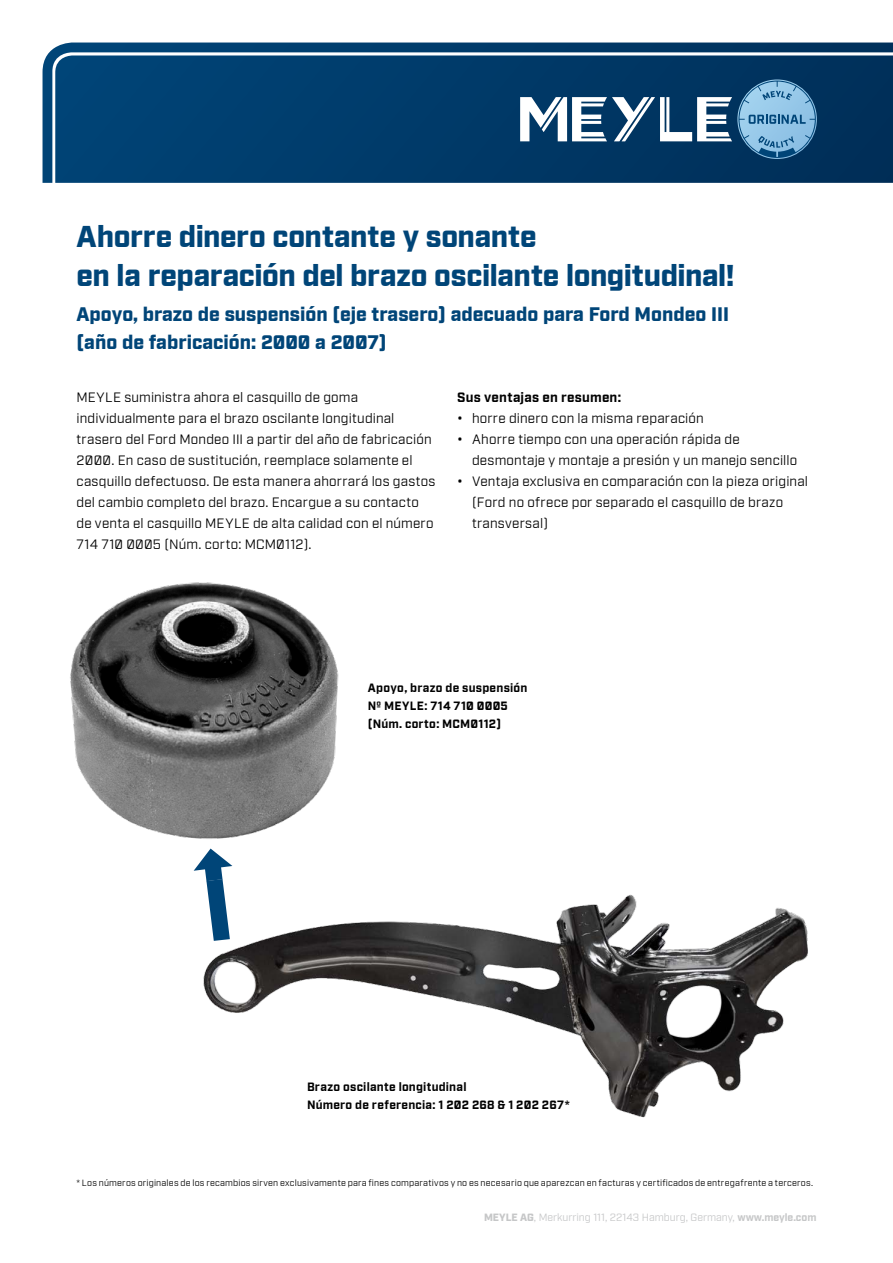
<style>
.page{position:relative;width:893px;height:1263px;background:#fff}
.page>*{position:absolute;margin:0;border:0;box-sizing:border-box;transform-origin:0 0}
.t1{font:900 30px/39px "Industry Meyle";letter-spacing:-.01em;color:#004578}
.t2{font:900 19.5px/28.5px "Industry Meyle";color:#004578}
.t3{font:13.5px/21px "Industry Meyle";letter-spacing:.015em;color:#000}
.t4{font:700 13.5px "Industry Meyle";letter-spacing:.015em;color:#000}
.t5{font:700 12px/18px "Industry Meyle";letter-spacing:.02em;color:#000}
.t6{font:10.5px "Industry Meyle";color:#c6c7c8}
.t7{font:9px "Industry Meyle";letter-spacing:.025em;color:#000}
.s1{font-weight:700}
.s2{font-weight:900}
</style>
<div class="page">
<img style="left:203px;top:894px;width:605px;height:224px">
<svg style="left:43px;top:43px;width:850px;height:140px;background:#09416e"></svg>
<svg style="left:738px;top:81px;width:78px;height:77px;background:#6398bd"></svg>
<svg style="left:520px;top:97px;width:212px;height:44px"></svg>
<img style="left:70px;top:582px;width:269px;height:257px">
<svg style="left:194px;top:848px;width:38px;height:93px"></svg>
<h1 class="t1" style="left:77px;top:219px;width:659px">Ahorre dinero contante y sonante<br>en la reparación del brazo oscilante longitudinal!</h1>
<h2 class="t2" style="left:77px;top:301px;width:654px">Apoyo, brazo de suspensión (eje trasero) adecuado para Ford Mondeo III (año de fabricación: 2000 a 2007)</h2>
<p class="t3" style="left:77px;top:387px;width:360px">MEYLE suministra ahora el casquillo de goma individualmente para el brazo oscilante longitudinal trasero del Ford Mondeo III a partir del año de fabricación 2000. En caso de sustitución, reemplace solamente el casquillo defectuoso. De esta manera ahorrará los gastos del cambio completo del brazo. Encargue a su contacto de venta el casquillo MEYLE de alta calidad con el número 714 710 0005 (Núm. corto: MCM0112).</p>
<p class="t4" style="left:457px;top:389px;width:165px">Sus ventajas en resumen:</p>
<p class="t3" style="left:457px;top:408px;width:248px"><span class="s1">•</span> horre dinero con la misma reparación</p>
<p class="t3" style="left:472px;top:429px;width:327px;text-indent:-15px"><span class="s1">•</span> Ahorre tiempo con una operación rápida de desmontaje y montaje a presión y un manejo sencillo</p>
<p class="t3" style="left:472px;top:471px;width:338px;text-indent:-15px"><span class="s1">•</span> Ventaja exclusiva en comparación con la pieza original (Ford no ofrece por separado el casquillo de brazo transversal)</p>
<p class="t5" style="left:368px;top:680px;width:161px">Apoyo, brazo de suspensión<br>Nº MEYLE: 714 710 0005 (Núm. corto: MCM0112)</p>
<p class="t5" style="left:307px;top:1078px;width:264px">Brazo oscilante longitudinal<br>Número de referencia: 1 202 268 &amp; 1 202 267*</p>
<p class="t7" style="left:77px;top:1178px;width:738px">* Los números originales de los recambios sirven exclusivamente para fines comparativos y no es necesario que aparezcan en facturas y certificados de entregafrente a terceros.</p>
<p class="t6" style="left:484px;top:1211px;width:334px"><span class="s2">MEYLE AG</span>, Merkurring 111, 22143 Hamburg, Germany, <span class="s1">www.meyle.com</span></p>
</div>
